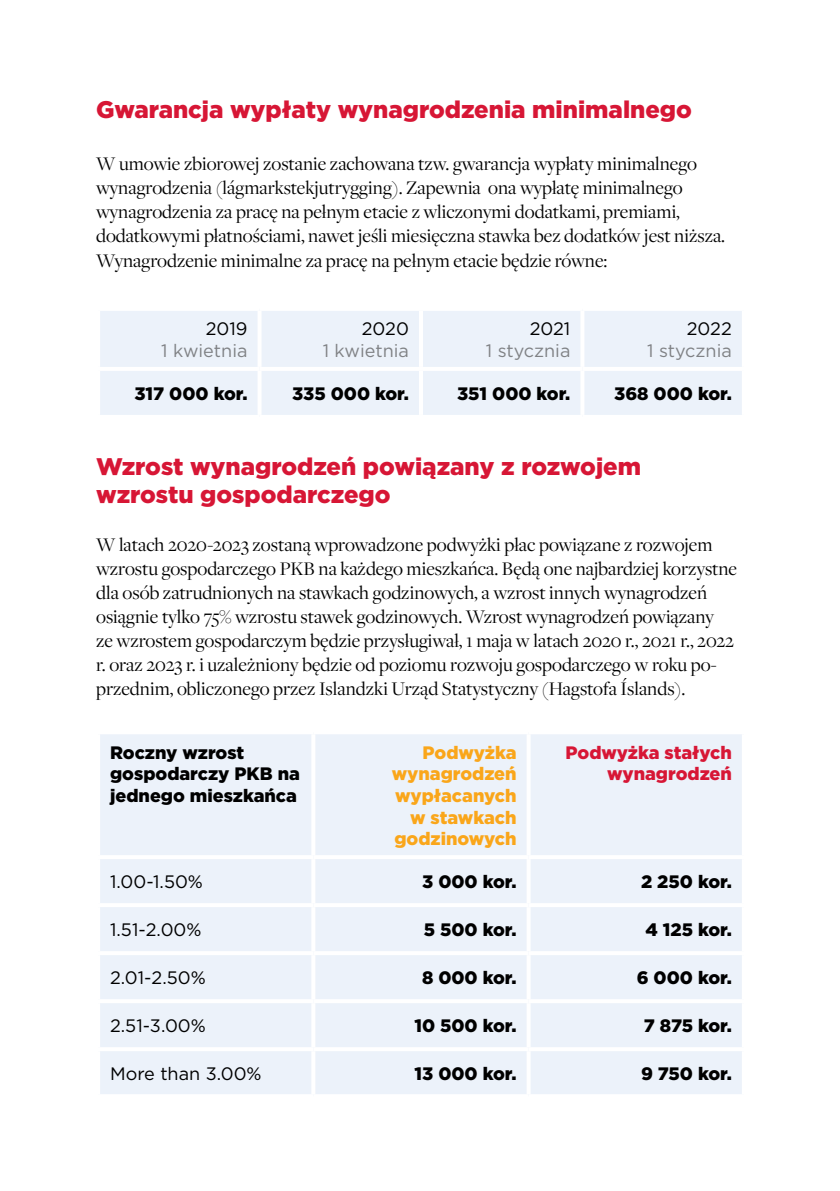
<style>
.page{position:relative;width:840px;height:1191px;background:#fff}
.page>*{position:absolute;margin:0;border:0;box-sizing:border-box;transform-origin:0 0}
.t1{font:900 24px/28px "Gotham";color:#d71635}
.t2{font:20px/24px "Freight Disp Pro";color:#000}
.t3{font:900 18px/21.6px "Gotham";color:#000}
.t4{font:18px "Gotham";color:#000}
.t5{font:900 18px/21.6px "Gotham";color:#faa61a;text-align:right}
.t6{font:18px "Gotham";color:#808285}
.t7{font:900 18px/21.6px "Gotham";color:#d71635;text-align:right}
</style>
<div class="page">
<div style="left:100px;top:311px;width:641px;height:104px;background:#ecf2fa"></div>
<hr style="left:257px;top:371px;width:4px;height:44px;background:#fff">
<hr style="left:419px;top:371px;width:4px;height:44px;background:#fff">
<hr style="left:580px;top:371px;width:4px;height:44px;background:#fff">
<svg style="left:741px;top:371px;width:1px;height:44px"></svg>
<hr style="left:257px;top:311px;width:4px;height:56px;background:#fff">
<hr style="left:419px;top:311px;width:4px;height:56px;background:#fff">
<hr style="left:580px;top:311px;width:4px;height:56px;background:#fff">
<svg style="left:741px;top:311px;width:1px;height:56px"></svg>
<hr style="left:96px;top:367px;width:163px;height:4px;background:#fff">
<hr style="left:259px;top:367px;width:162px;height:4px;background:#fff">
<hr style="left:421px;top:367px;width:161px;height:4px;background:#fff">
<hr style="left:582px;top:367px;width:163px;height:4px;background:#fff">
<div style="left:100px;top:734px;width:641px;height:360px;background:#ecf2fa"></div>
<hr style="left:311px;top:734px;width:4px;height:121px;background:#fff">
<hr style="left:526px;top:734px;width:4px;height:121px;background:#fff">
<svg style="left:741px;top:734px;width:1px;height:121px"></svg>
<hr style="left:96px;top:855px;width:217px;height:4px;background:#fff">
<hr style="left:313px;top:855px;width:215px;height:4px;background:#fff">
<hr style="left:528px;top:855px;width:217px;height:4px;background:#fff">
<hr style="left:311px;top:859px;width:4px;height:44px;background:#fff">
<hr style="left:526px;top:859px;width:4px;height:44px;background:#fff">
<svg style="left:741px;top:859px;width:1px;height:44px"></svg>
<hr style="left:96px;top:903px;width:217px;height:4px;background:#fff">
<hr style="left:313px;top:903px;width:215px;height:4px;background:#fff">
<hr style="left:311px;top:907px;width:4px;height:44px;background:#fff">
<hr style="left:528px;top:903px;width:217px;height:4px;background:#fff">
<hr style="left:526px;top:907px;width:4px;height:44px;background:#fff">
<svg style="left:741px;top:907px;width:1px;height:44px"></svg>
<hr style="left:96px;top:951px;width:217px;height:4px;background:#fff">
<hr style="left:313px;top:951px;width:215px;height:4px;background:#fff">
<hr style="left:311px;top:955px;width:4px;height:44px;background:#fff">
<hr style="left:528px;top:951px;width:217px;height:4px;background:#fff">
<hr style="left:526px;top:955px;width:4px;height:44px;background:#fff">
<svg style="left:741px;top:955px;width:1px;height:44px"></svg>
<hr style="left:96px;top:999px;width:217px;height:4px;background:#fff">
<hr style="left:313px;top:999px;width:215px;height:4px;background:#fff">
<hr style="left:311px;top:1003px;width:4px;height:44px;background:#fff">
<hr style="left:528px;top:999px;width:217px;height:4px;background:#fff">
<hr style="left:526px;top:1003px;width:4px;height:44px;background:#fff">
<svg style="left:741px;top:1003px;width:1px;height:44px"></svg>
<hr style="left:96px;top:1047px;width:217px;height:4px;background:#fff">
<hr style="left:313px;top:1047px;width:215px;height:4px;background:#fff">
<hr style="left:311px;top:1051px;width:4px;height:43px;background:#fff">
<hr style="left:528px;top:1047px;width:217px;height:4px;background:#fff">
<hr style="left:526px;top:1051px;width:4px;height:43px;background:#fff">
<svg style="left:741px;top:1051px;width:1px;height:43px"></svg>
<p class="t1" style="left:96px;top:96px;width:597px">Gwarancja wypłaty wynagrodzenia minimalnego</p>
<p class="t2" style="left:96px;top:151px;width:630px">W umowie zbiorowej zostanie zachowana tzw. gwarancja wypłaty minimalnego wynagrodzenia (lágmarkstekjutrygging). Zapewnia ona wypłatę minimalnego wynagrodzenia za pracę na pełnym etacie z wliczonymi dodatkami, premiami, dodatkowymi płatnościami, nawet jeśli miesięczna stawka bez dodatków jest niższa.<br>Wynagrodzenie minimalne za pracę na pełnym etacie będzie równe:</p>
<p class="t4" style="left:206px;top:317px;width:43px">2019</p>
<p class="t6" style="left:161px;top:339px;width:88px">1 kwietnia</p>
<p class="t4" style="left:361px;top:317px;width:49px">2020</p>
<p class="t6" style="left:322px;top:339px;width:88px">1 kwietnia</p>
<p class="t4" style="left:529px;top:317px;width:42px">2021</p>
<p class="t6" style="left:485px;top:339px;width:86px">1 stycznia</p>
<p class="t4" style="left:686px;top:317px;width:47px">2022</p>
<p class="t6" style="left:647px;top:339px;width:86px">1 stycznia</p>
<p class="t3" style="left:134px;top:383px;width:114px">317 000 kor.</p>
<p class="t3" style="left:292px;top:383px;width:118px">335 000 kor.</p>
<p class="t3" style="left:457px;top:383px;width:115px">351 000 kor.</p>
<p class="t3" style="left:613px;top:383px;width:119px">368 000 kor.</p>
<p class="t1" style="left:96px;top:452px;width:546px">Wzrost wynagrodzeń powiązany z rozwojem wzrostu gospodarczego</p>
<p class="t2" style="left:96px;top:532px;width:642px">W latach 2020-2023 zostaną wprowadzone podwyżki płac powiązane z rozwojem wzrostu gospodarczego PKB na każdego mieszkańca. Będą one najbardziej korzystne dla osób zatrudnionych na stawkach godzinowych, a wzrost innych wynagrodzeń osiągnie tylko 75% wzrostu stawek godzinowych. Wzrost wynagrodzeń powiązany<br>ze wzrostem gospodarczym będzie przysługiwał, 1 maja w latach 2020 r., 2021 r., 2022 r. oraz 2023 r. i uzależniony będzie od poziomu rozwoju gospodarczego w roku po&shy;przednim, obliczonego przez Islandzki Urząd Statystyczny (Hagstofa Íslands).</p>
<p class="t3" style="left:110px;top:741px;width:191px">Roczny wzrost gospodarczy PKB na jednego mieszkańca</p>
<p class="t5" style="left:392px;top:741px;width:126px">Podwyżka wynagrodzeń wypłacanych w stawkach godzinowych</p>
<p class="t7" style="left:565px;top:741px;width:168px">Podwyżka stałych wynagrodzeń</p>
<p class="t4" style="left:110px;top:870px;width:94px">1.00-1.50%</p>
<p class="t3" style="left:422px;top:871px;width:96px">3 000 kor.</p>
<p class="t3" style="left:640px;top:871px;width:92px">2 250 kor.</p>
<p class="t4" style="left:110px;top:918px;width:93px">1.51-2.00%</p>
<p class="t3" style="left:423px;top:919px;width:94px">5 500 kor.</p>
<p class="t3" style="left:645px;top:919px;width:88px">4 125 kor.</p>
<p class="t4" style="left:110px;top:966px;width:97px">2.01-2.50%</p>
<p class="t3" style="left:422px;top:967px;width:96px">8 000 kor.</p>
<p class="t3" style="left:636px;top:967px;width:97px">6 000 kor.</p>
<p class="t4" style="left:110px;top:1014px;width:97px">2.51-3.00%</p>
<p class="t3" style="left:414px;top:1015px;width:104px">10 500 kor.</p>
<p class="t3" style="left:643px;top:1015px;width:89px">7 875 kor.</p>
<p class="t4" style="left:110px;top:1062px;width:153px">More than 3.00%</p>
<p class="t3" style="left:414px;top:1062px;width:103px">13 000 kor.</p>
<p class="t3" style="left:640px;top:1062px;width:92px">9 750 kor.</p>
</div>
